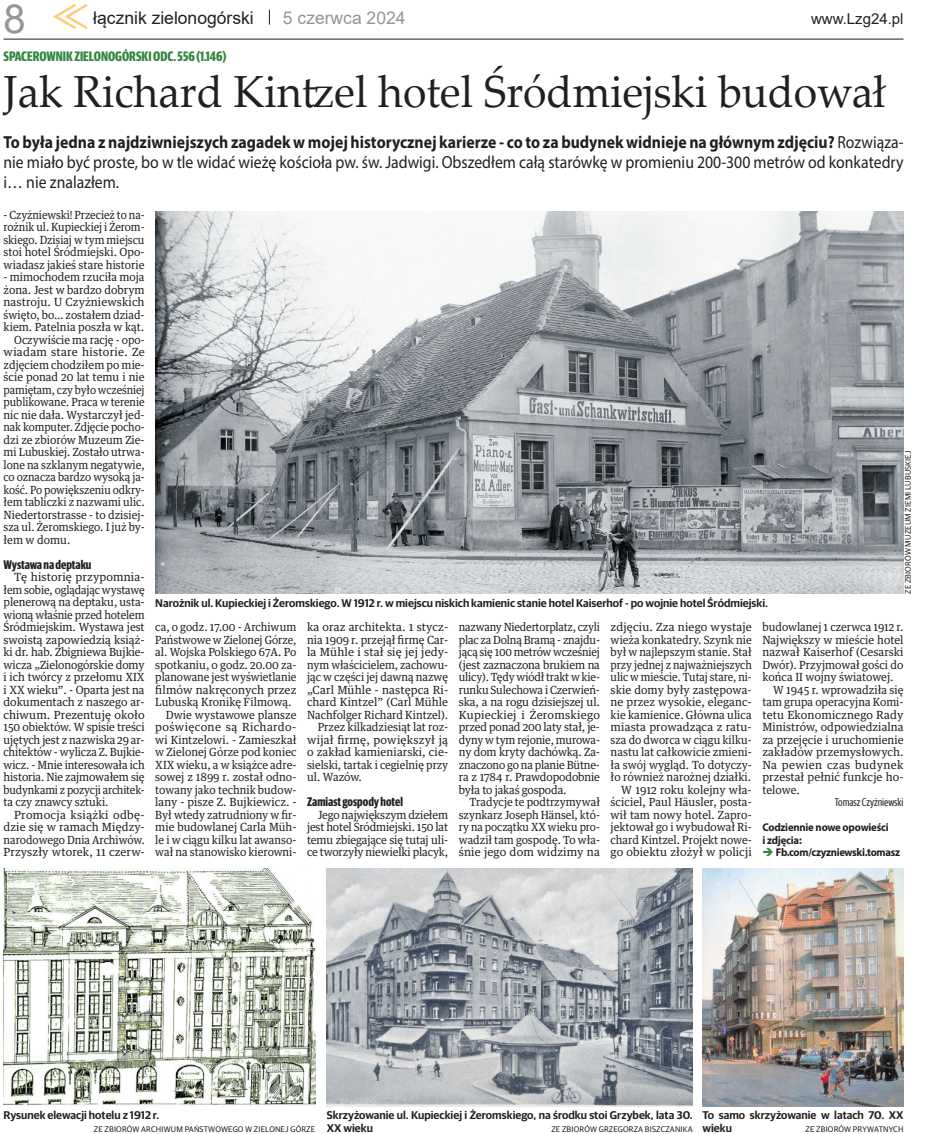
<style>
.page{position:relative;width:939px;height:1134px;background:#fff}
.page>*{position:absolute;margin:0;border:0;box-sizing:border-box;transform-origin:0 0}
.tytul_36{font:45px "Palatino Linotype";color:#231f20;scale:.95 1}
.t1{font:40px "Arial";color:#939598}
.lead_otwarcia{font:17.5px/20px "Myriad Pro";color:#231f20;text-align:justify;scale:.9 1}
.t2{font:17.5px "Arial";color:#231f20}
.t3{font:17.5px "Arial";color:#939598}
.t4{font:15px "Arial";color:#231f20}
.nadtytul{font:700 13.75px "Guardian Sans X Cond";color:#31873f}
.Śródtytul{font:700 12.5px "Guardian Sans X Cond";color:#231f20}
.Normalny{font:11.25px/12.5px "Guardian Text Egyp";color:#231f20;text-align:justify}
.Normalny-2{font:11.25px/12.5px "Guardian Text Egyp";color:#231f20;text-align:justify;scale:.93 1}
.Normalny-3{font:11.25px/12.5px "Guardian Text Egyp";color:#231f20;text-align:justify;scale:.95 1}
.Normalny-4{font:11.25px/12.5px "Guardian Text Egyp";color:#231f20;text-align:justify;scale:.94 1}
.foto_podpis{font:600 11.25px/12.5px "Guardian Sans";color:#231f20}
.Pierwszy{font:11.25px/12.5px "Guardian Text Egyp";color:#231f20;text-align:justify;scale:.92 1}
.Pierwszy-2{font:11.25px/12.5px "Guardian Text Egyp";color:#231f20;text-align:justify;scale:.95 1}
.Normalny-5{font:700 11.25px/12.5px "Myriad Pro";letter-spacing:-.02em;color:#231f20;scale:.95 1}
.autor_tekstu{font:11.25px "Guardian Sans X Cond";color:#231f20}
.foto_podpis-2{font:8.12px "Guardian Sans";letter-spacing:.02em;color:#231f20}
.s1{font-weight:700}
</style>
<div class="page">
<svg style="left:53px;top:4px;width:35px;height:26px"></svg>
<hr style="left:4px;top:39px;width:900px;height:1px;background:#231f20">
<svg style="left:269px;top:10px;width:1px;height:15px"></svg>
<img style="left:155px;top:211px;width:749px;height:383px">
<img style="left:327px;top:869px;width:366px;height:237px">
<img style="left:4px;top:869px;width:311px;height:237px">
<img style="left:702px;top:869px;width:202px;height:237px">
<h2 class="t1" style="left:4px;top:-9px;width:24px">8</h2>
<h3 class="t2" style="left:93px;top:6px;width:162px">łącznik zielonogórski</h3>
<h3 class="t3" style="left:283px;top:6px;width:124px">5 czerwca 2024</h3>
<h3 class="t4" style="left:811px;top:9px;width:94px">www.Lzg24.pl</h3>
<p class="nadtytul" style="left:4px;top:46px;width:224px">SPACEROWNIK ZIELONOGÓRSKI ODC. 556 (1.146)</p>
<p class="tytul_36" style="left:4px;top:60px;width:930px">Jak Richard Kintzel hotel Śródmiejski budował</p>
<p class="lead_otwarcia" style="left:4px;top:132px;width:1002px"><span class="s1">To była jedna z najdziwniejszych zagadek w mojej historycznej karierze - co to za budynek widnieje na głównym zdjęciu?</span> Rozwiąza&shy;nie miało być proste, bo w tle widać wieżę kościoła pw. św. Jadwigi. Obszedłem całą starówkę w promieniu 200-300 metrów od konkatedry i… nie znalazłem.</p>
<p class="Pierwszy" style="left:4px;top:207px;width:155px">- Czyżniewski! Przecież to na&shy;rożnik ul. Kupieckiej i Żerom&shy;skiego. Dzisiaj w tym miejscu stoi hotel Śródmiejski. Opo&shy;wiadasz jakieś stare historie</p>
<p class="Pierwszy-2" style="left:4px;top:270px;width:150px">- mimochodem rzuciła moja żona. Jest w bardzo dobrym nastroju. U Czyżniewskich święto, bo… zostałem dziad&shy;kiem. Patelnia poszła w kąt.</p>
<p class="Normalny-2" style="left:4px;top:332px;width:153px;text-indent:11px">Oczywiście ma rację - opo&shy;wiadam stare historie. Ze zdjęciem chodziłem po mie&shy;ście ponad 20 lat temu i nie pamiętam, czy było wcześniej publikowane. Praca w terenie nic nie dała. Wystarczył jed&shy;nak komputer. Zdjęcie pocho&shy;dzi ze zbiorów Muzeum Zie&shy;mi Lubuskiej. Zostało utrwa&shy;lone na szklanym negatywie, co oznacza bardzo wysoką ja&shy;kość. Po powiększeniu odkry&shy;łem tabliczki z nazwami ulic.<br>Niedertorstrasse - to dzisiej&shy;sza ul. Żeromskiego. I już by&shy;łem w domu.</p>
<p class="Śródtytul" style="left:4px;top:556px;width:89px">Wystawa na deptaku</p>
<p class="Normalny" style="left:4px;top:570px;width:143px;text-indent:11px">Tę historię przypomnia&shy;łem sobie, oglądając wystawę plenerową na deptaku, usta&shy;wioną właśnie przed hotelem Śródmiejskim. Wystawa jest swoistą zapowiedzią książ&shy;ki dr. hab. Zbigniewa Bujkie&shy;wicza „Zielonogórskie domy i ich twórcy z przełomu XIX i XX wieku”. - Oparta jest na dokumentach z naszego ar&shy;chiwum. Prezentuję około 150 obiektów. W spisie treści ujętych jest z nazwiska 29 ar&shy;chitektów - wylicza Z. Bujkie&shy;wicz. - Mnie interesowała ich historia. Nie zajmowałem się budynkami z pozycji architek&shy;ta czy znawcy sztuki.</p>
<p class="Normalny" style="left:4px;top:807px;width:143px;text-indent:11px">Promocja książki odbę&shy;dzie się w ramach Między&shy;narodowego Dnia Archiwów.<br>Przyszły wtorek, 11 czerw-</p>
<p class="foto_podpis-2" style="left:902px;top:594px;width:145px;rotate:-90deg">ZE ZBIORÓW MUZEUM ZIEMI LUBUSKIEJ</p>
<p class="foto_podpis" style="left:155px;top:596px;width:614px">Narożnik ul. Kupieckiej i Żeromskiego. W 1912 r. w miejscu niskich kamienic stanie hotel Kaiserhof - po wojnie hotel Śródmiejski.</p>
<p class="Normalny-4" style="left:155px;top:620px;width:152px">ca, o godz. 17.00 - Archiwum Państwowe w Zielonej Górze, al. Wojska Polskiego 67A. Po spotkaniu, o godz. 20.00 za&shy;planowane jest wyświetlanie filmów nakręconych przez Lubuską Kronikę Filmową.</p>
<p class="Normalny-3" style="left:155px;top:707px;width:150px;text-indent:11px">Dwie wystawowe plansze poświęcone są Richardo&shy;wi Kintzelowi. - Zamieszkał w Zielonej Górze pod koniec XIX wieku, a w książce adre&shy;sowej z 1899 r. został odno&shy;towany jako technik budow&shy;lany - pisze Z. Bujkiewicz. - Był wtedy zatrudniony w fir&shy;mie budowlanej Carla Müh&shy;le i w ciągu kilku lat awanso&shy;wał na stanowisko kierowni-</p>
<p class="Normalny" style="left:307px;top:620px;width:143px">ka oraz architekta. 1 stycz&shy;nia 1909 r. przejął firmę Car&shy;la Mühle i stał się jej jedy&shy;nym właścicielem, zachowu&shy;jąc w części jej dawną nazwę „Carl Mühle - następca Ri&shy;chard Kintzel” (Carl Mühle Nachfolger Richard Kintzel).</p>
<p class="Normalny-3" style="left:307px;top:720px;width:150px;text-indent:11px">Przez kilkadziesiąt lat roz&shy;wijał firmę, powiększył ją o zakład kamieniarski, cie&shy;sielski, tartak i cegielnię przy ul. Wazów.</p>
<p class="Śródtytul" style="left:307px;top:793px;width:97px">Zamiast gospody hotel</p>
<p class="Normalny-3" style="left:307px;top:807px;width:150px;text-indent:11px">Jego największym dziełem jest hotel Śródmiejski. 150 lat temu zbiegające się tutaj uli&shy;ce tworzyły niewielki placyk,</p>
<p class="Normalny-2" style="left:459px;top:620px;width:153px">nazwany Niedertorplatz, czyli plac za Dolną Bramą - znajdu&shy;jącą się 100 metrów wcześniej (jest zaznaczona brukiem na ulicy). Tędy wiódł trakt w kie&shy;runku Sulechowa i Czerwień&shy;ska, a na rogu dzisiejszej ul.<br>Kupieckiej i Żeromskiego przed ponad 200 laty stał, je&shy;dyny w tym rejonie, murowa&shy;ny dom kryty dachówką. Za&shy;znaczono go na planie Bütne&shy;ra z 1784 r. Prawdopodobnie była to jakaś gospoda.</p>
<p class="Normalny-4" style="left:459px;top:795px;width:152px;text-indent:11px">Tradycje te podtrzymywał szynkarz Joseph Hänsel, któ&shy;ry na początku XX wieku pro&shy;wadził tam gospodę. To wła&shy;śnie jego dom widzimy na</p>
<p class="Normalny" style="left:611px;top:620px;width:143px">zdjęciu. Zza niego wystaje wieża konkatedry. Szynk nie był w najlepszym stanie. Stał przy jednej z najważniejszych ulic w mieście. Tutaj stare, ni&shy;skie domy były zastępowa&shy;ne przez wysokie, eleganc&shy;kie kamienice. Główna ulica miasta prowadząca z ratu&shy;sza do dworca w ciągu kilku&shy;nastu lat całkowicie zmieni&shy;ła swój wygląd. To dotyczy&shy;ło również narożnej działki.</p>
<p class="Normalny" style="left:611px;top:782px;width:143px;text-indent:11px">W 1912 roku kolejny wła&shy;ściciel, Paul Häusler, posta&shy;wił tam nowy hotel. Zapro&shy;jektował go i wybudował Ri&shy;chard Kintzel. Projekt nowe&shy;go obiektu złożył w policji</p>
<p class="Normalny-4" style="left:762px;top:620px;width:152px">budowlanej 1 czerwca 1912 r.<br>Największy w mieście hotel nazwał Kaiserhof (Cesarski Dwór). Przyjmował gości do końca II wojny światowej.</p>
<p class="Normalny-3" style="left:762px;top:682px;width:150px;text-indent:11px">W 1945 r. wprowadziła się tam grupa operacyjna Komi&shy;tetu Ekonomicznego Rady Ministrów, odpowiedzialna za przejęcie i uruchomienie zakładów przemysłowych.<br>Na pewien czas budynek przestał pełnić funkcje ho&shy;telowe.</p>
<p class="autor_tekstu" style="left:835px;top:795px;width:70px">Tomasz Czyżniewski</p>
<p class="Normalny-5" style="left:762px;top:821px;width:134px">Codziennie nowe opowieści i zdjęcia:</p>
<p class="Normalny-5" style="left:776px;top:846px;width:132px">Fb.com/czyzniewski.tomasz</p>
<p class="foto_podpis" style="left:4px;top:1108px;width:157px">Rysunek elewacji hotelu z 1912 r.</p>
<p class="foto_podpis-2" style="left:94px;top:1123px;width:223px">ZE ZBIORÓW ARCHIWUM PAŃSTWOWEGO W ZIELONEJ GÓRZE</p>
<p class="foto_podpis" style="left:327px;top:1108px;width:367px">Skrzyżowanie ul. Kupieckiej i Żeromskiego, na środku stoi Grzybek, lata 30.<br>XX wieku</p>
<p class="foto_podpis-2" style="left:551px;top:1123px;width:143px">ZE ZBIORÓW GRZEGORZA BISZCZANIKA</p>
<p class="foto_podpis" style="left:702px;top:1108px;width:203px">To samo skrzyżowanie w latach 70. XX wieku</p>
<p class="foto_podpis-2" style="left:806px;top:1123px;width:99px">ZE ZBIORÓW PRYWATNYCH</p>
</div>
